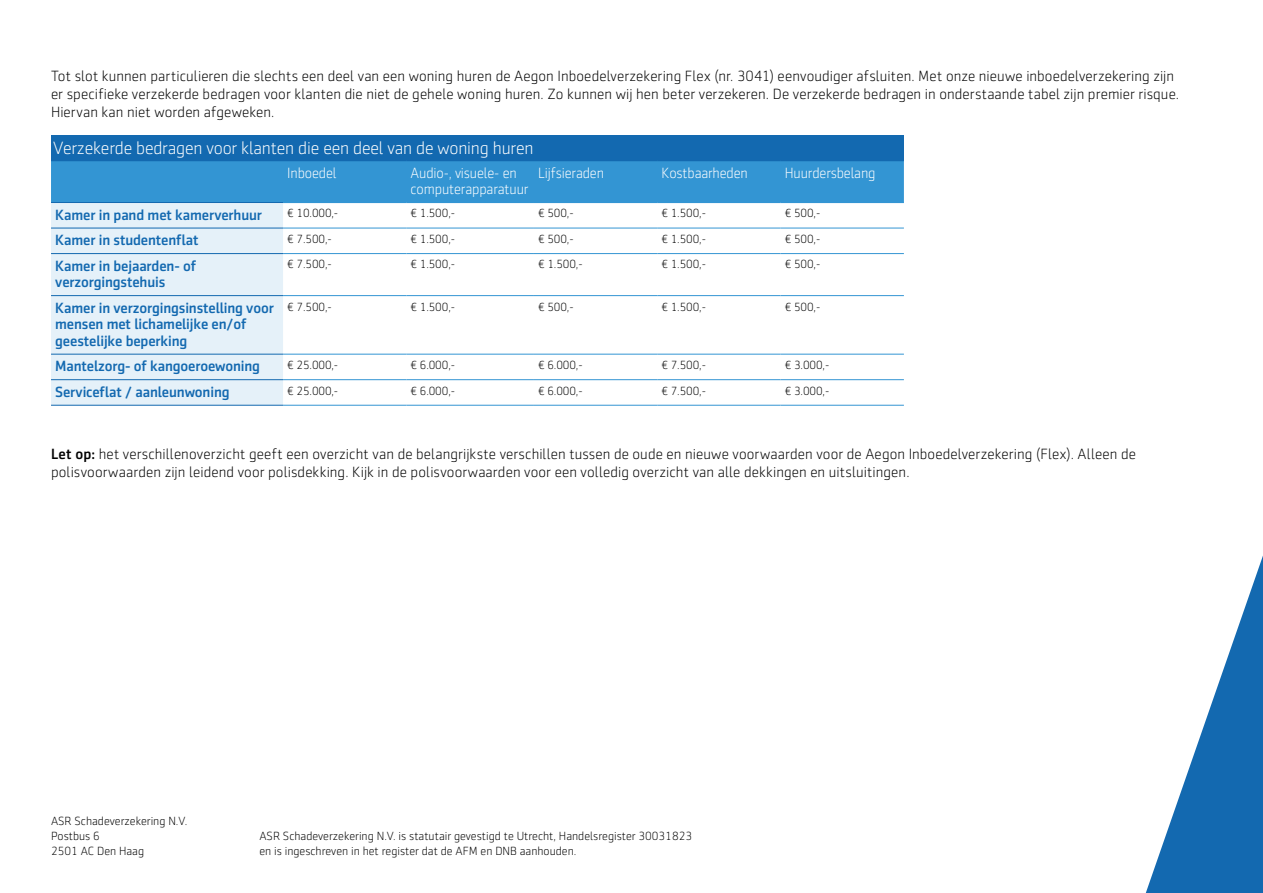
<style>
.page{position:relative;width:1263px;height:893px;background:#fff}
.page>*{position:absolute;margin:0;border:0;box-sizing:border-box;transform-origin:0 0}
.Tabel_kopje_niveau_1{font:300 18px "Sentico Sans DT";letter-spacing:-.01em;color:#fff}
.BODY_platte_tekst{font:300 15px/18px "Sentico Sans DT";letter-spacing:.005em;color:#000}
.Tabel_kopje_niveau_2{font:500 15px/16.5px "Sentico Sans DT";letter-spacing:-.01em;color:#1369b0}
.KADER_subkop_wit{font:300 15px/16.5px "Sentico Sans DT";letter-spacing:-.01em;color:#fff;scale:.96 1}
.Tabel_body_zwart_klein{font:300 12px/15px "Sentico Sans DT";color:#000}
.s1{font-weight:500}
</style>
<div class="page">
<svg style="left:1145px;top:556px;width:118px;height:337px"></svg>
<div style="left:51px;top:135px;width:853px;height:25px;background:#1369b0"></div>
<div style="left:51px;top:161px;width:853px;height:41px;background:#3395d3"></div>
<div style="left:51px;top:203px;width:232px;height:202px;background:#e5f1f9"></div>
<hr style="left:51px;top:228px;width:232px;height:1px;background:#1369b0">
<hr style="left:51px;top:253px;width:232px;height:1px;background:#1369b0">
<hr style="left:51px;top:295px;width:232px;height:1px;background:#1369b0">
<hr style="left:51px;top:354px;width:232px;height:1px;background:#1369b0">
<hr style="left:51px;top:379px;width:232px;height:1px;background:#1369b0">
<hr style="left:283px;top:228px;width:123px;height:1px;background:#3395d3">
<hr style="left:406px;top:228px;width:128px;height:1px;background:#3395d3">
<hr style="left:534px;top:228px;width:123px;height:1px;background:#3395d3">
<hr style="left:657px;top:228px;width:123px;height:1px;background:#3395d3">
<hr style="left:780px;top:228px;width:124px;height:1px;background:#3395d3">
<hr style="left:283px;top:253px;width:123px;height:1px;background:#3395d3">
<hr style="left:406px;top:253px;width:128px;height:1px;background:#3395d3">
<hr style="left:534px;top:253px;width:123px;height:1px;background:#3395d3">
<hr style="left:657px;top:253px;width:123px;height:1px;background:#3395d3">
<hr style="left:780px;top:253px;width:124px;height:1px;background:#3395d3">
<hr style="left:283px;top:295px;width:123px;height:1px;background:#3395d3">
<hr style="left:406px;top:295px;width:128px;height:1px;background:#3395d3">
<hr style="left:534px;top:295px;width:123px;height:1px;background:#3395d3">
<hr style="left:657px;top:295px;width:123px;height:1px;background:#3395d3">
<hr style="left:780px;top:295px;width:124px;height:1px;background:#3395d3">
<hr style="left:283px;top:354px;width:123px;height:1px;background:#3395d3">
<hr style="left:406px;top:354px;width:128px;height:1px;background:#3395d3">
<hr style="left:534px;top:354px;width:123px;height:1px;background:#3395d3">
<hr style="left:657px;top:354px;width:123px;height:1px;background:#3395d3">
<hr style="left:780px;top:354px;width:124px;height:1px;background:#3395d3">
<hr style="left:283px;top:379px;width:123px;height:1px;background:#3395d3">
<hr style="left:406px;top:379px;width:128px;height:1px;background:#3395d3">
<hr style="left:534px;top:379px;width:123px;height:1px;background:#3395d3">
<hr style="left:657px;top:379px;width:123px;height:1px;background:#3395d3">
<hr style="left:780px;top:379px;width:124px;height:1px;background:#3395d3">
<hr style="left:283px;top:405px;width:123px;height:1px;background:#3395d3">
<hr style="left:406px;top:405px;width:128px;height:1px;background:#3395d3">
<hr style="left:534px;top:405px;width:123px;height:1px;background:#3395d3">
<hr style="left:657px;top:405px;width:123px;height:1px;background:#3395d3">
<hr style="left:780px;top:405px;width:124px;height:1px;background:#3395d3">
<hr style="left:283px;top:202px;width:123px;height:1px;background:#3395d3">
<hr style="left:406px;top:202px;width:128px;height:1px;background:#3395d3">
<hr style="left:534px;top:202px;width:123px;height:1px;background:#3395d3">
<hr style="left:657px;top:202px;width:123px;height:1px;background:#3395d3">
<hr style="left:780px;top:202px;width:124px;height:1px;background:#3395d3">
<hr style="left:51px;top:160px;width:232px;height:1px;background:#1369b0">
<hr style="left:283px;top:160px;width:123px;height:1px;background:#1369b0">
<hr style="left:406px;top:160px;width:128px;height:1px;background:#1369b0">
<hr style="left:534px;top:160px;width:123px;height:1px;background:#1369b0">
<hr style="left:657px;top:160px;width:123px;height:1px;background:#1369b0">
<hr style="left:780px;top:160px;width:124px;height:1px;background:#1369b0">
<hr style="left:51px;top:202px;width:232px;height:1px;background:#1369b0">
<hr style="left:51px;top:405px;width:232px;height:1px;background:#1369b0">
<p class="BODY_platte_tekst" style="left:51px;top:67px;width:1130px">Tot slot kunnen particulieren die slechts een deel van een woning huren de Aegon Inboedelverzekering Flex (nr. 3041) eenvoudiger afsluiten. Met onze nieuwe inboedelverzekering zijn er specifieke verzekerde bedragen voor klanten die niet de gehele woning huren. Zo kunnen wij hen beter verzekeren. De verzekerde bedragen in onderstaande tabel zijn premier risque.<br>Hiervan kan niet worden afgeweken.</p>
<p class="Tabel_kopje_niveau_1" style="left:53px;top:138px;width:482px">Verzekerde bedragen voor klanten die een deel van de woning huren</p>
<p class="KADER_subkop_wit" style="left:287px;top:164px;width:53px">Inboedel</p>
<p class="KADER_subkop_wit" style="left:411px;top:164px;width:124px">Audio-, visuele- en computerapparatuur</p>
<p class="KADER_subkop_wit" style="left:538px;top:164px;width:70px">Lijfsieraden</p>
<p class="KADER_subkop_wit" style="left:661px;top:164px;width:92px">Kostbaarheden</p>
<p class="KADER_subkop_wit" style="left:785px;top:164px;width:96px">Huurdersbelang</p>
<p class="Tabel_kopje_niveau_2" style="left:55px;top:206px;width:208px">Kamer in pand met kamerverhuur</p>
<p class="Tabel_body_zwart_klein" style="left:287px;top:206px;width:52px">€ 10.000,-</p>
<p class="Tabel_body_zwart_klein" style="left:411px;top:206px;width:46px">€ 1.500,-</p>
<p class="Tabel_body_zwart_klein" style="left:538px;top:206px;width:37px">€ 500,-</p>
<p class="Tabel_body_zwart_klein" style="left:661px;top:206px;width:46px">€ 1.500,-</p>
<p class="Tabel_body_zwart_klein" style="left:785px;top:206px;width:37px">€ 500,-</p>
<p class="Tabel_kopje_niveau_2" style="left:55px;top:232px;width:145px">Kamer in studentenflat</p>
<p class="Tabel_body_zwart_klein" style="left:287px;top:231px;width:46px">€ 7.500,-</p>
<p class="Tabel_body_zwart_klein" style="left:411px;top:231px;width:46px">€ 1.500,-</p>
<p class="Tabel_body_zwart_klein" style="left:538px;top:231px;width:37px">€ 500,-</p>
<p class="Tabel_body_zwart_klein" style="left:661px;top:231px;width:46px">€ 1.500,-</p>
<p class="Tabel_body_zwart_klein" style="left:785px;top:231px;width:37px">€ 500,-</p>
<p class="Tabel_kopje_niveau_2" style="left:55px;top:257px;width:142px">Kamer in bejaarden- of verzorgingstehuis</p>
<p class="Tabel_body_zwart_klein" style="left:287px;top:257px;width:46px">€ 7.500,-</p>
<p class="Tabel_body_zwart_klein" style="left:411px;top:257px;width:46px">€ 1.500,-</p>
<p class="Tabel_body_zwart_klein" style="left:538px;top:257px;width:46px">€ 1.500,-</p>
<p class="Tabel_body_zwart_klein" style="left:661px;top:257px;width:46px">€ 1.500,-</p>
<p class="Tabel_body_zwart_klein" style="left:785px;top:257px;width:37px">€ 500,-</p>
<p class="Tabel_kopje_niveau_2" style="left:55px;top:299px;width:220px">Kamer in verzorgingsinstelling voor mensen met lichamelijke en/of geestelijke beperking</p>
<p class="Tabel_body_zwart_klein" style="left:287px;top:299px;width:46px">€ 7.500,-</p>
<p class="Tabel_body_zwart_klein" style="left:411px;top:299px;width:46px">€ 1.500,-</p>
<p class="Tabel_body_zwart_klein" style="left:538px;top:299px;width:37px">€ 500,-</p>
<p class="Tabel_body_zwart_klein" style="left:661px;top:299px;width:46px">€ 1.500,-</p>
<p class="Tabel_body_zwart_klein" style="left:785px;top:299px;width:37px">€ 500,-</p>
<p class="Tabel_kopje_niveau_2" style="left:55px;top:358px;width:206px">Mantelzorg- of kangoeroewoning</p>
<p class="Tabel_body_zwart_klein" style="left:287px;top:358px;width:52px">€ 25.000,-</p>
<p class="Tabel_body_zwart_klein" style="left:411px;top:358px;width:46px">€ 6.000,-</p>
<p class="Tabel_body_zwart_klein" style="left:538px;top:358px;width:46px">€ 6.000,-</p>
<p class="Tabel_body_zwart_klein" style="left:661px;top:358px;width:46px">€ 7.500,-</p>
<p class="Tabel_body_zwart_klein" style="left:785px;top:358px;width:46px">€ 3.000,-</p>
<p class="Tabel_kopje_niveau_2" style="left:55px;top:383px;width:176px">Serviceflat / aanleunwoning</p>
<p class="Tabel_body_zwart_klein" style="left:287px;top:383px;width:52px">€ 25.000,-</p>
<p class="Tabel_body_zwart_klein" style="left:411px;top:383px;width:46px">€ 6.000,-</p>
<p class="Tabel_body_zwart_klein" style="left:538px;top:383px;width:46px">€ 6.000,-</p>
<p class="Tabel_body_zwart_klein" style="left:661px;top:383px;width:46px">€ 7.500,-</p>
<p class="Tabel_body_zwart_klein" style="left:785px;top:383px;width:46px">€ 3.000,-</p>
<p class="BODY_platte_tekst" style="left:51px;top:445px;width:1086px"><span class="s1">Let op:</span> het verschillenoverzicht geeft een overzicht van de belangrijkste verschillen tussen de oude en nieuwe voorwaarden voor de Aegon Inboedelverzekering (Flex). Alleen de polisvoorwaarden zijn leidend voor polisdekking. Kijk in de polisvoorwaarden voor een volledig overzicht van alle dekkingen en uitsluitingen.</p>
<p class="Tabel_body_zwart_klein" style="left:51px;top:813px;width:138px">ASR Schadeverzekering N.V.<br>Postbus 6<br>2501 AC Den Haag</p>
<p class="Tabel_body_zwart_klein" style="left:259px;top:828px;width:434px">ASR Schadeverzekering N.V. is statutair gevestigd te Utrecht, Handelsregister 30031823 en is ingeschreven in het register dat de AFM en DNB aanhouden.</p>
</div>
